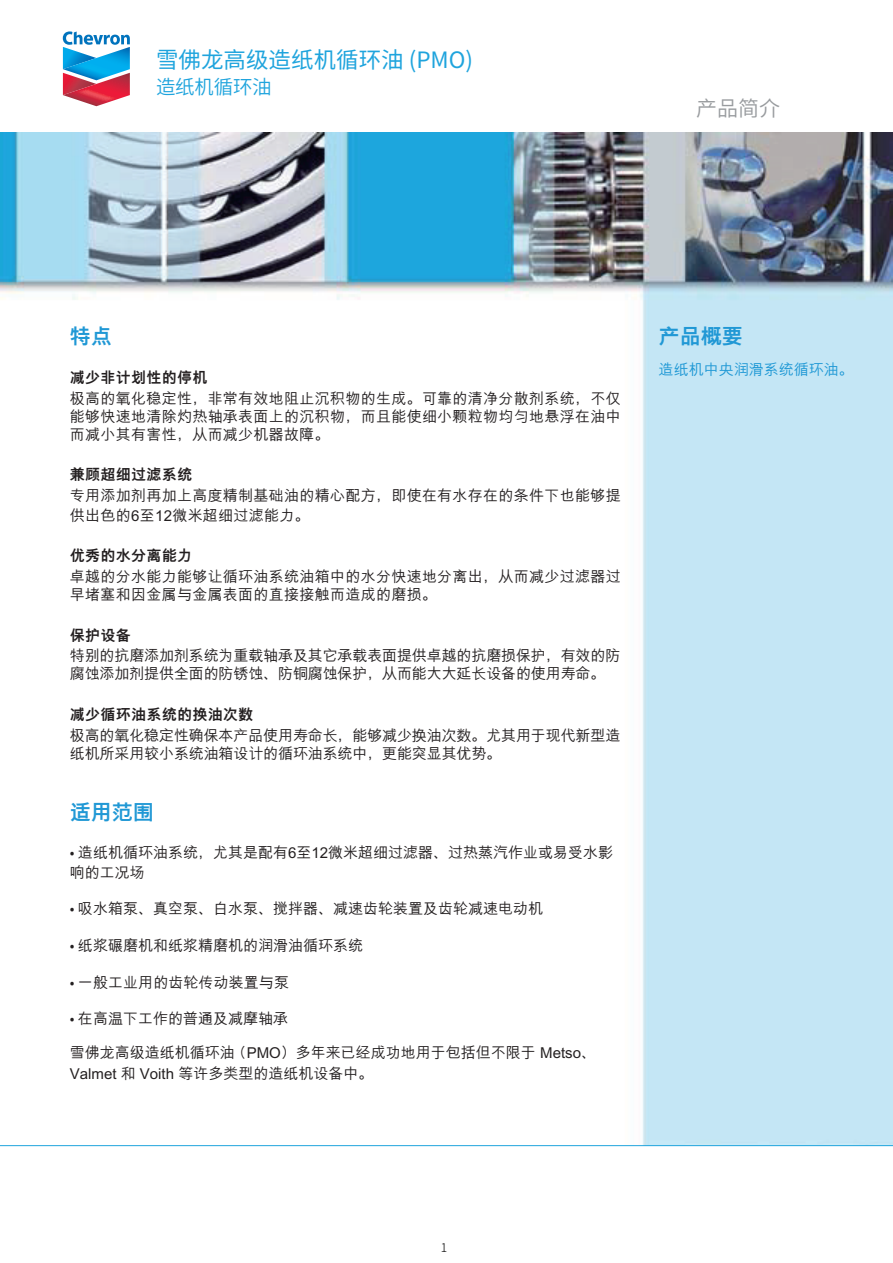
<style>
.page{position:relative;width:893px;height:1263px;background:#fff}
.page>*{position:absolute;margin:0;border:0;box-sizing:border-box;transform-origin:0 0}
.t1{font:22.5px "Source Han Sans CN";color:#1fa4dd}
.t2{font:800 21px "M Hei PRC";color:#2098d5}
.t3{font:21px "Source Han Sans CN";color:#989b9e}
.t4{font:19.5px "Source Han Sans CN";letter-spacing:-.015em;color:#1fa4dd}
.t5{font:500 15px/18px "M Hei PRC";color:#231f20}
.t6{font:500 15px/19.5px "M Hei PRC";letter-spacing:.02em;color:#231f20}
.t7{font:800 15px "M Hei PRC";letter-spacing:.02em;color:#231f20}
.t8{font:500 15px "M Hei PRC";color:#1e98d5}
.t9{font:300 12px "Source Han Sans CN";color:#030303}
.s1{font-family:"Source Han Sans CN";font-weight:300}
</style>
<div class="page">
<img style="left:1px;top:132px;width:891px;height:1013px">
<hr style="left:0;top:1145px;width:892px;height:1px;background:#1fa4dd">
<svg style="left:63px;top:31px;width:67px;height:75px"></svg>
<h1 class="t1" style="left:156px;top:47px;width:318px">雪佛龙高级造纸机循环油 (PMO)</h1>
<h3 class="t4" style="left:156px;top:76px;width:117px">造纸机循环油</h3>
<h2 class="t3" style="left:696px;top:96px;width:85px">产品简介</h2>
<h2 class="t2" style="left:70px;top:325px;width:44px">特点</h2>
<p class="t7" style="left:70px;top:369px;width:139px">减少非计划性的停机</p>
<p class="t5" style="left:70px;top:389px;width:552px;text-align:justify">极高的氧化稳定性，非常有效地阻止沉积物的生成。可靠的清净分散剂系统，不仅能够快速地清除灼热轴承表面上的沉积物，而且能使细小颗粒物均匀地悬浮在油中而减小其有害性，从而减少机器故障。</p>
<p class="t7" style="left:70px;top:466px;width:124px">兼顾超细过滤系统</p>
<p class="t6" style="left:70px;top:486px;width:552px">专用添加剂再加上高度精制基础油的精心配方，即使在有水存在的条件下也能够提供出色的6至12微米超细过滤能力。</p>
<p class="t7" style="left:70px;top:547px;width:124px">优秀的水分离能力</p>
<p class="t6" style="left:70px;top:567px;width:552px;line-height:18px">卓越的分水能力能够让循环油系统油箱中的水分快速地分离出，从而减少过滤器过早堵塞和因金属与金属表面的直接接触而造成的磨损。</p>
<p class="t7" style="left:70px;top:626px;width:62px">保护设备</p>
<p class="t5" style="left:70px;top:647px;width:552px">特别的抗磨添加剂系统为重载轴承及其它承载表面提供卓越的抗磨损保护，有效的防腐蚀添加剂提供全面的防锈蚀、防铜腐蚀保护，从而能大大延长设备的使用寿命。</p>
<p class="t7" style="left:70px;top:706px;width:185px">减少循环油系统的换油次数</p>
<p class="t5" style="left:70px;top:726px;width:552px">极高的氧化稳定性确保本产品使用寿命长，能够减少换油次数。尤其用于现代新型造纸机所采用较小系统油箱设计的循环油系统中，更能突显其优势。</p>
<h2 class="t2" style="left:70px;top:801px;width:86px">适用范围</h2>
<p class="t5" style="left:70px;top:843px;width:545px;line-height:19.5px"><span class="s1">•</span> 造纸机循环油系统，尤其是配有6至12微米超细过滤器、过热蒸汽作业或易受水影响的工况场</p>
<p class="t5" style="left:70px;top:900px;width:475px"><span class="s1">•</span> 吸水箱泵、真空泵、白水泵、搅拌器、减速齿轮装置及齿轮减速电动机</p>
<p class="t5" style="left:70px;top:937px;width:295px"><span class="s1">•</span> 纸浆碾磨机和纸浆精磨机的润滑油循环系统</p>
<p class="t5" style="left:70px;top:974px;width:221px"><span class="s1">•</span> 一般工业用的齿轮传动装置与泵</p>
<p class="t5" style="left:70px;top:1010px;width:220px"><span class="s1">•</span> 在高温下工作的普通及减摩轴承</p>
<p class="t5" style="left:70px;top:1042px;width:527px;line-height:21px">雪佛龙高级造纸机循环油 (PMO）多年来已经成功地用于包括但不限于 Metso、<br>Valmet 和 Voith 等许多类型的造纸机设备中。</p>
<h2 class="t2" style="left:658px;top:324px;width:85px">产品概要</h2>
<p class="t8" style="left:658px;top:361px;width:197px">造纸机中央润滑系统循环油。</p>
<p class="t9" style="left:440px;top:1241px;width:8px">1</p>
</div>
